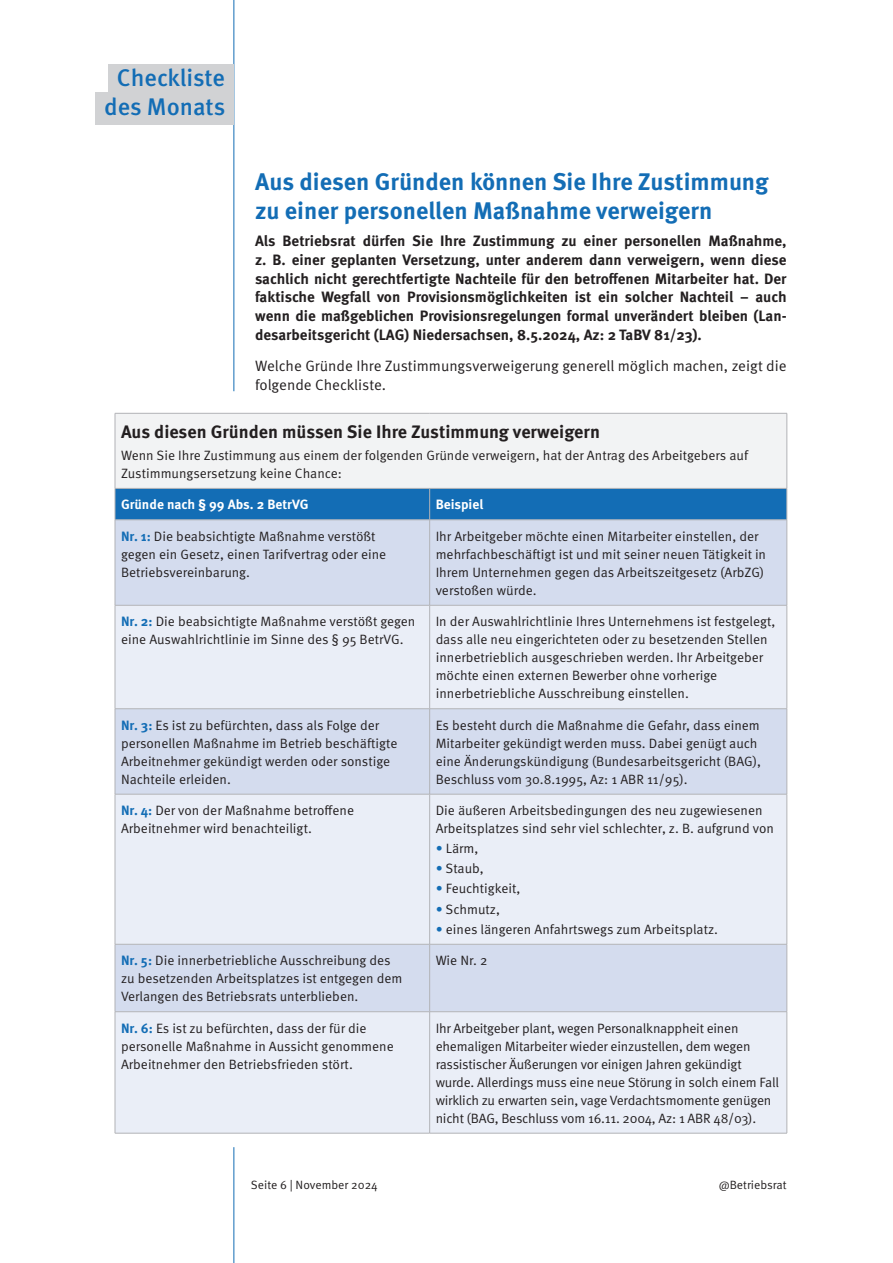
<style>
.page{position:relative;width:893px;height:1263px;background:#fff}
.page>*{position:absolute;margin:0;border:0;box-sizing:border-box;transform-origin:0 0}
.Head_aktuell{font:700 24px/28.5px "Meta OT";color:#136db5}
.t1{font:500 24px "Meta OT";color:#136db5}
.tabelle-head{font:700 18px "Meta OT";color:#231f20}
.Vorspann{font:700 15px/18.8px "Meta OT";color:#231f20;text-align:justify}
.fließ{font:15px/18.8px "Meta OT";color:#231f20}
.tabelle{font:13.5px/18px "Meta OT";color:#231f20}
.tabelle-2{font:700 13.5px "Meta OT";color:#fff}
.t2{font:12px "Meta OT";color:#231f20}
.s1{font-weight:700;color:#136db5}
.s2{color:#136db5}
</style>
<div class="page">
<hr style="left:234px;top:0;width:1px;height:391px;background:#136db5">
<hr style="left:234px;top:1147px;width:1px;height:116px;background:#136db5">
<div style="left:108px;top:64px;width:126px;height:32px;background:#d1d2d4"></div>
<div style="left:96px;top:93px;width:138px;height:32px;background:#d1d2d4"></div>
<div style="left:115px;top:413px;width:672px;height:75px;background:#f2f3f4"></div>
<div style="left:116px;top:489px;width:671px;height:31px;background:#136db5"></div>
<div style="left:116px;top:521px;width:671px;height:84px;background:#d4dcee"></div>
<svg style="left:116px;top:606px;width:671px;height:527px;background:#e3e8f4"></svg>
<hr style="left:115px;top:413px;width:315px;height:1px;background:#b2b3b7">
<hr style="left:115px;top:413px;width:1px;height:75px;background:#b2b3b7">
<hr style="left:430px;top:413px;width:357px;height:1px;background:#b2b3b7">
<hr style="left:787px;top:413px;width:1px;height:75px;background:#b2b3b7">
<hr style="left:115px;top:488px;width:315px;height:1px;background:#b2b3b7">
<hr style="left:115px;top:489px;width:1px;height:31px;background:#b2b3b7">
<hr style="left:430px;top:488px;width:357px;height:1px;background:#b2b3b7">
<hr style="left:429px;top:489px;width:1px;height:31px;background:#b2b3b7">
<hr style="left:787px;top:489px;width:1px;height:31px;background:#b2b3b7">
<hr style="left:115px;top:520px;width:315px;height:1px;background:#b2b3b7">
<hr style="left:115px;top:520px;width:1px;height:85px;background:#b2b3b7">
<hr style="left:430px;top:520px;width:357px;height:1px;background:#b2b3b7">
<hr style="left:429px;top:520px;width:1px;height:85px;background:#b2b3b7">
<hr style="left:787px;top:520px;width:1px;height:85px;background:#b2b3b7">
<hr style="left:115px;top:605px;width:315px;height:1px;background:#b2b3b7">
<hr style="left:115px;top:605px;width:1px;height:103px;background:#b2b3b7">
<hr style="left:430px;top:605px;width:357px;height:1px;background:#b2b3b7">
<hr style="left:429px;top:605px;width:1px;height:103px;background:#b2b3b7">
<hr style="left:787px;top:605px;width:1px;height:103px;background:#b2b3b7">
<hr style="left:115px;top:708px;width:315px;height:1px;background:#b2b3b7">
<hr style="left:115px;top:709px;width:1px;height:85px;background:#b2b3b7">
<hr style="left:430px;top:708px;width:357px;height:1px;background:#b2b3b7">
<hr style="left:429px;top:709px;width:1px;height:85px;background:#b2b3b7">
<hr style="left:787px;top:709px;width:1px;height:85px;background:#b2b3b7">
<hr style="left:115px;top:794px;width:315px;height:1px;background:#b2b3b7">
<hr style="left:115px;top:794px;width:1px;height:150px;background:#b2b3b7">
<hr style="left:430px;top:794px;width:357px;height:1px;background:#b2b3b7">
<hr style="left:429px;top:794px;width:1px;height:150px;background:#b2b3b7">
<hr style="left:787px;top:794px;width:1px;height:150px;background:#b2b3b7">
<hr style="left:115px;top:944px;width:315px;height:1px;background:#b2b3b7">
<hr style="left:115px;top:944px;width:1px;height:67px;background:#b2b3b7">
<hr style="left:430px;top:944px;width:357px;height:1px;background:#b2b3b7">
<hr style="left:429px;top:944px;width:1px;height:67px;background:#b2b3b7">
<hr style="left:787px;top:944px;width:1px;height:67px;background:#b2b3b7">
<hr style="left:115px;top:1011px;width:315px;height:1px;background:#b2b3b7">
<hr style="left:115px;top:1012px;width:1px;height:121px;background:#b2b3b7">
<hr style="left:430px;top:1011px;width:357px;height:1px;background:#b2b3b7">
<hr style="left:429px;top:1012px;width:1px;height:121px;background:#b2b3b7">
<hr style="left:787px;top:1012px;width:1px;height:121px;background:#b2b3b7">
<hr style="left:115px;top:1133px;width:315px;height:1px;background:#b2b3b7">
<hr style="left:430px;top:1133px;width:357px;height:1px;background:#b2b3b7">
<p class="t1" style="left:117px;top:63px;width:110px">Checkliste</p>
<p class="t1" style="left:104px;top:92px;width:123px">des Monats</p>
<p class="Head_aktuell" style="left:255px;top:168px;width:515px">Aus diesen Gründen können Sie Ihre Zustimmung zu einer personellen Maßnahme verweigern</p>
<p class="Vorspann" style="left:255px;top:232px;width:533px">Als Betriebsrat dürfen Sie Ihre Zustimmung zu einer personellen Maßnahme, z. B. einer geplanten Versetzung, unter anderem dann verweigern, wenn diese sachlich nicht gerechtfertigte Nachteile für den betroffenen Mitarbeiter hat. Der faktische Wegfall von Provisionsmöglichkeiten ist ein solcher Nachteil – auch wenn die maßgeblichen Provisionsregelungen formal unverändert bleiben (Lan&shy;desarbeitsgericht (LAG) Niedersachsen, 8.5.2024, Az: 2 TaBV 81/23).</p>
<p class="fließ" style="left:255px;top:357px;width:533px">Welche Gründe Ihre Zustimmungsverweigerung generell möglich machen, zeigt die folgende Checkliste.</p>
<p class="tabelle-head" style="left:121px;top:420px;width:480px">Aus diesen Gründen müssen Sie Ihre Zustimmung verweigern</p>
<p class="tabelle" style="left:121px;top:446px;width:629px">Wenn Sie Ihre Zustimmung aus einem der folgenden Gründe verweigern, hat der Antrag des Arbeitgebers auf<br>Zustimmungsersetzung keine Chance:</p>
<p class="tabelle-2" style="left:121px;top:496px;width:189px">Gründe nach § 99 Abs. 2 BetrVG</p>
<p class="tabelle-2" style="left:436px;top:496px;width:49px">Beispiel</p>
<p class="tabelle" style="left:121px;top:527px;width:267px"><span class="s1">Nr. 1:</span> Die beabsichtigte Maßnahme verstößt gegen ein Gesetz, einen Tarifvertrag oder eine<br>Betriebsvereinbarung.</p>
<p class="tabelle" style="left:436px;top:527px;width:332px">Ihr Arbeitgeber möchte einen Mitarbeiter einstellen, der mehrfachbeschäftigt ist und mit seiner neuen Tätigkeit in Ihrem Unternehmen gegen das Arbeitszeitgesetz (ArbZG) verstoßen würde.</p>
<p class="tabelle" style="left:121px;top:613px;width:296px"><span class="s1">Nr. 2:</span> Die beabsichtigte Maßnahme verstößt gegen eine Auswahlrichtlinie im Sinne des § 95 BetrVG.</p>
<p class="tabelle" style="left:436px;top:613px;width:341px">In der Auswahlrichtlinie Ihres Unternehmens ist festgelegt, dass alle neu eingerichteten oder zu besetzenden Stellen innerbetrieblich ausgeschrieben werden. Ihr Arbeitgeber möchte einen externen Bewerber ohne vorherige innerbetriebliche Ausschreibung einstellen.</p>
<p class="tabelle" style="left:121px;top:716px;width:278px"><span class="s1">Nr. 3:</span> Es ist zu befürchten, dass als Folge der personellen Maßnahme im Betrieb beschäftigte Arbeitnehmer gekündigt werden oder sonstige Nachteile erleiden.</p>
<p class="tabelle" style="left:436px;top:716px;width:327px">Es besteht durch die Maßnahme die Gefahr, dass einem Mitarbeiter gekündigt werden muss. Dabei genügt auch eine Änderungskündigung (Bundesarbeitsgericht (BAG), Beschluss vom 30.8.1995, Az: 1 ABR 11/95).</p>
<p class="tabelle" style="left:121px;top:801px;width:235px"><span class="s1">Nr. 4:</span> Der von der Maßnahme betroffene<br>Arbeitnehmer wird benachteiligt.</p>
<p class="tabelle" style="left:436px;top:801px;width:340px">Die äußeren Arbeitsbedingungen des neu zugewiesenen<br>Arbeitsplatzes sind sehr viel schlechter, z. B. aufgrund von</p>
<p class="tabelle" style="left:436px;top:840px;width:44px"><span class="s2">•</span> Lärm,</p>
<p class="tabelle" style="left:436px;top:860px;width:50px"><span class="s2">•</span> Staub,</p>
<p class="tabelle" style="left:436px;top:880px;width:86px"><span class="s2">•</span> Feuchtigkeit,</p>
<p class="tabelle" style="left:436px;top:900px;width:66px"><span class="s2">•</span> Schmutz,</p>
<p class="tabelle" style="left:436px;top:920px;width:282px"><span class="s2">•</span> eines längeren Anfahrtswegs zum Arbeitsplatz.</p>
<p class="tabelle" style="left:121px;top:951px;width:283px"><span class="s1">Nr. 5:</span> Die innerbetriebliche Ausschreibung des zu besetzenden Arbeitsplatzes ist entgegen dem<br>Verlangen des Betriebsrats unterblieben.</p>
<p class="tabelle" style="left:436px;top:951px;width:53px">Wie Nr. 2</p>
<p class="tabelle" style="left:121px;top:1019px;width:274px"><span class="s1">Nr. 6:</span> Es ist zu befürchten, dass der für die personelle Maßnahme in Aussicht genommene<br>Arbeitnehmer den Betriebsfrieden stört.</p>
<p class="tabelle" style="left:436px;top:1019px;width:345px">Ihr Arbeitgeber plant, wegen Personalknappheit einen ehemaligen Mitarbeiter wieder einzustellen, dem wegen rassistischer Äußerungen vor einigen Jahren gekündigt wurde. Allerdings muss eine neue Störung in solch einem Fall wirklich zu erwarten sein, vage Verdachtsmomente genügen nicht (BAG, Beschluss vom 16.11. 2004, Az: 1 ABR 48/03).</p>
<p class="t2" style="left:251px;top:1178px;width:128px">Seite 6 | November 2024</p>
<p class="t2" style="left:719px;top:1178px;width:70px">@Betriebsrat</p>
</div>
